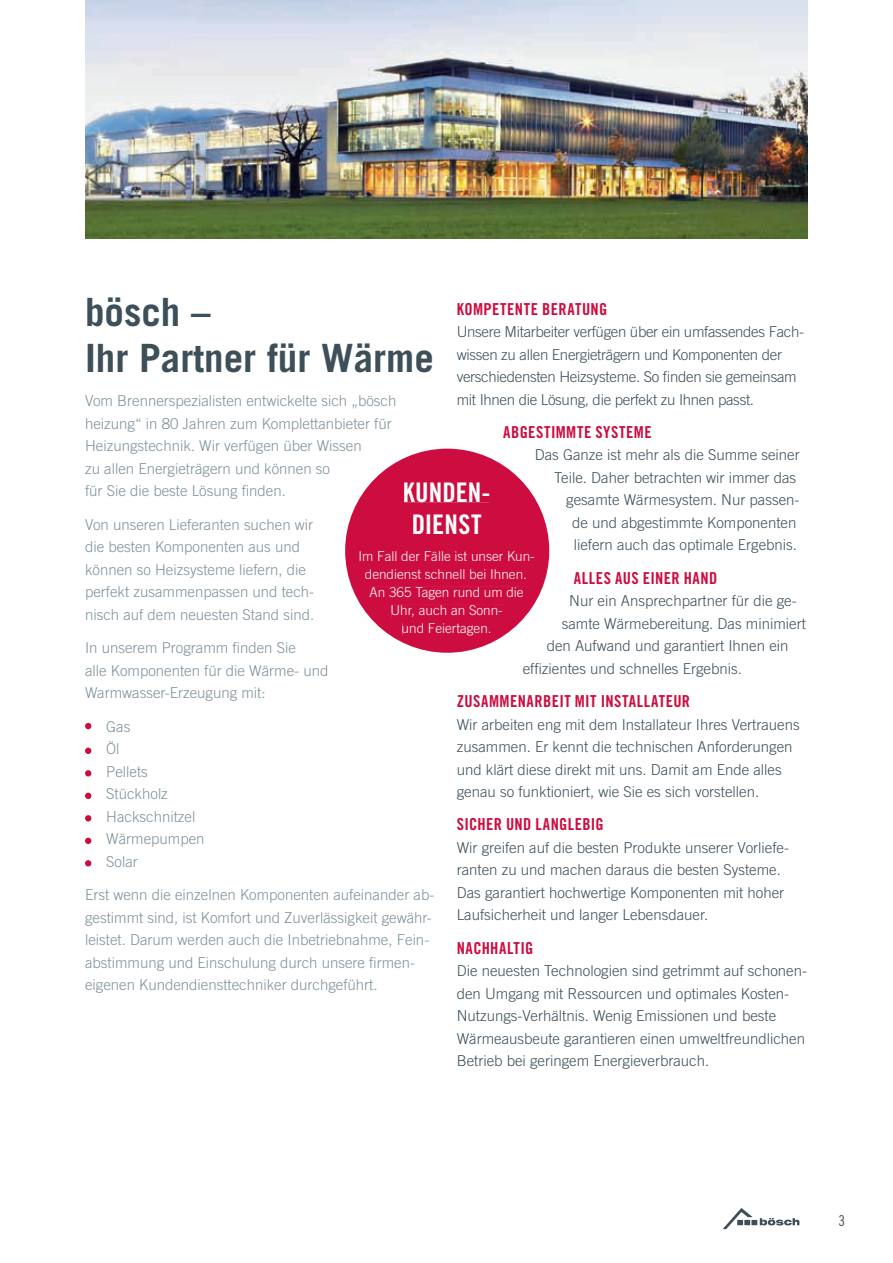
<style>
.page{position:relative;width:893px;height:1263px;background:#fff}
.page>*{position:absolute;margin:0;border:0;box-sizing:border-box;transform-origin:0 0}
.t1{font:700 39px/46.8px "Trade Gothic";color:#3d4f59}
.t2{font:27px/32.4px "Trade Gothic Bold Cond Twenty";letter-spacing:.005em;color:#fff;text-align:center}
.t3{font:16.5px "Trade Gothic Bold Cond Twenty";letter-spacing:.025em;color:#cd0d40}
.t4{font:300 15px/22.5px "Trade Gothic";color:#3d4f59}
.t5{font:300 15px/22.5px "Trade Gothic";color:#7f919a}
.t6{font:300 15px/22.5px "Trade Gothic";letter-spacing:-.02em;color:#3d4f59}
.t7{font:15px "Trade Gothic Cond Eighteen";color:#4b4c4d}
.t8{font:300 13.5px/18px "Trade Gothic";color:#fff;text-align:center}
</style>
<div class="page">
<svg style="left:723px;top:1208px;width:76px;height:21px"></svg>
<img style="left:85px;top:0;width:723px;height:239px">
<svg style="left:85px;top:723px;width:6px;height:6px"></svg>
<svg style="left:85px;top:748px;width:6px;height:6px"></svg>
<svg style="left:85px;top:770px;width:6px;height:6px"></svg>
<svg style="left:85px;top:793px;width:6px;height:6px"></svg>
<svg style="left:85px;top:815px;width:6px;height:6px"></svg>
<svg style="left:85px;top:838px;width:6px;height:6px"></svg>
<svg style="left:85px;top:860px;width:6px;height:6px"></svg>
<svg style="left:345px;top:449px;width:204px;height:204px"></svg>
<div style="left:404px;top:482px;width:85px;height:20px;background:#cd0d40"></div>
<div style="left:413px;top:514px;width:69px;height:21px;background:#cd0d40"></div>
<div style="left:360px;top:551px;width:174px;height:10px;background:#cd0d40"></div>
<div style="left:365px;top:569px;width:162px;height:10px;background:#cd0d40"></div>
<div style="left:370px;top:587px;width:154px;height:12px;background:#cd0d40"></div>
<div style="left:392px;top:605px;width:111px;height:12px;background:#cd0d40"></div>
<div style="left:403px;top:623px;width:87px;height:12px;background:#cd0d40"></div>
<h1 class="t1" style="left:85px;top:288px;width:350px">bösch –<br>Ihr Partner für Wärme</h1>
<p class="t5" style="left:85px;top:390px;width:313px">Vom Brennerspezialisten entwickelte sich „bösch heizung“ in 80 Jahren zum Komplettanbieter für Heizungstechnik. Wir verfügen über Wissen<br>zu allen Energieträgern und können so<br>für Sie die beste Lösung finden.</p>
<p class="t5" style="left:85px;top:513px;width:231px">Von unseren Lieferanten suchen wir die besten Komponenten aus und können so Heiz systeme liefern, die perfekt zusammenpassen und tech&shy;nisch auf dem neuesten Stand sind.</p>
<p class="t5" style="left:85px;top:636px;width:245px">In unserem Programm finden Sie<br>alle Kom ponenten für die Wärme- und<br>Warmwasser-E r zeugung mit:</p>
<p class="t5" style="left:106px;top:715px;width:100px">Gas<br>Öl<br>Pellets<br>Stückholz<br>Hackschnitzel<br>Wärmepumpen<br>Solar</p>
<p class="t5" style="left:85px;top:883px;width:351px">Erst wenn die einzelnen Komponenten aufeinander ab&shy;gestimmt sind, ist Komfort und Zuverlässigkeit gewähr&shy;leistet. Darum werden auch die Inbetriebnahme, Fein&shy;abstimmung und Einschulung durch unsere firmen&shy;eigenen Kundendiensttechniker durchgeführt.</p>
<p class="t3" style="left:457px;top:299px;width:152px">KOMPETENTE BERATUNG</p>
<p class="t6" style="left:457px;top:320px;width:349px">Unsere Mitarbeiter verfügen über ein umfassendes Fach&shy;wissen zu allen Energieträgern und Komponenten der verschiedensten Heizsysteme. So finden sie gemeinsam mit Ihnen die Lösung, die perfekt zu Ihnen passt.</p>
<p class="t3" style="left:503px;top:422px;width:150px">ABGESTIMMTE SySTEME</p>
<p class="t4" style="left:535px;top:444px;width:267px;text-align:right">Das Ganze ist mehr als die Summe seiner Teile. Daher betrachten wir immer das gesamte Wärmesystem. Nur passen-<br>de und abgestimmte Komponenten liefern auch das optimale Ergebnis.</p>
<p class="t3" style="left:574px;top:568px;width:145px">ALLES AUS EINER HAND</p>
<p class="t4" style="left:569px;top:589px;width:229px">Nur ein Ansprechpartner für die ge-</p>
<p class="t4" style="left:562px;top:612px;width:246px">samte Wärmebereitung. Das minimiert</p>
<p class="t4" style="left:547px;top:634px;width:243px">den Aufwand und garantiert Ihnen ein</p>
<p class="t4" style="left:523px;top:657px;width:221px">effizientes und schnelles Ergebnis.</p>
<p class="t3" style="left:457px;top:691px;width:235px">zUSAMMENARBEIT MIT INSTALLATEUR</p>
<p class="t4" style="left:457px;top:713px;width:345px">Wir arbeiten eng mit dem Installateur Ihres Vertrauens zusammen. Er kennt die technischen Anforderungen und klärt diese direkt mit uns. Damit am Ende alles genau so funktioniert, wie Sie es sich vorstellen.</p>
<p class="t3" style="left:457px;top:814px;width:149px">SICHER UND LANGLEBIG</p>
<p class="t4" style="left:457px;top:836px;width:334px">Wir greifen auf die besten Produkte unserer Vorliefe&shy;ranten zu und machen daraus die besten Systeme.<br>Das garantiert hochwertige Komponenten mit hoher Laufsicherheit und langer Lebensdauer.</p>
<p class="t3" style="left:457px;top:938px;width:78px">NACHHALTIG</p>
<p class="t4" style="left:457px;top:959px;width:352px">Die neuesten Technologien sind getrimmt auf schonen&shy;den Umgang mit Ressourcen und optimales Kosten-Nutzungs-Verhältnis. Wenig Emissionen und beste Wärmeausbeute garantieren einen umweltfreundlichen Betrieb bei geringem Energieverbrauch.</p>
<h2 class="t2" style="left:403px;top:476px;width:89px">KUNDEN-<br>DIENST</h2>
<p class="t8" style="left:358px;top:547px;width:178px">Im Fall der Fälle ist unser Kun&shy;dendienst schnell bei Ihnen.<br>An 365 Tagen rund um die<br>Uhr, auch an Sonn-<br>und Feiertagen.</p>
<p class="t7" style="left:839px;top:1212px;width:8px">3</p>
</div>
